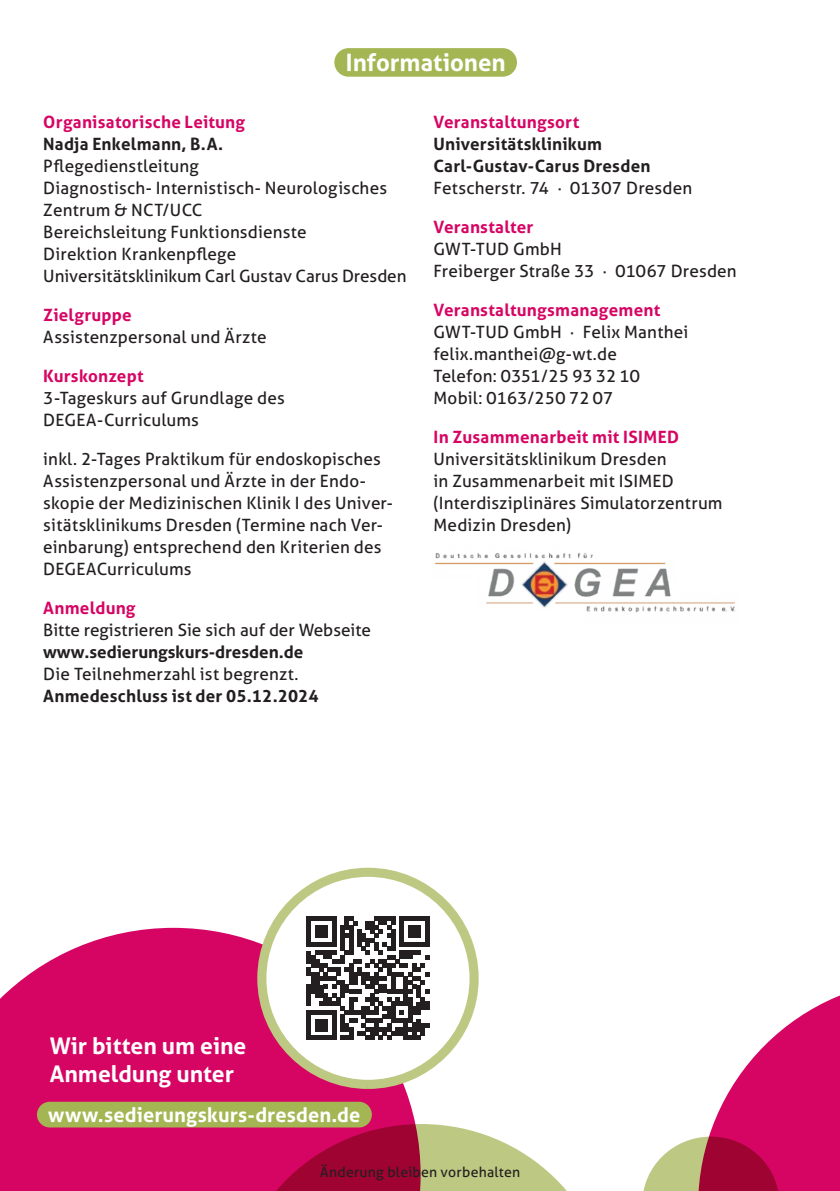
<style>
.page{position:relative;width:840px;height:1191px;background:#fff}
.page>*{position:absolute;margin:0;border:0;box-sizing:border-box;transform-origin:0 0}
.t1{font:700 24px "Aller";color:#fff}
.t2{font:700 22.8px/28px "Aller";color:#fff}
.t3{font:700 20px "Aller";letter-spacing:.01em;color:#fff}
.t4{font:17px/22px "Aller";letter-spacing:.01em;color:#231f20}
.t5{font:700 17px "Aller";letter-spacing:.015em;color:#d60564}
.t6{font:700 17px/22px "Aller";letter-spacing:.015em;color:#231f20}
.t7{font:14px "Aller";letter-spacing:.02em;color:#231f20}
</style>
<div class="page">
<svg style="left:0;top:927px;width:420px;height:264px;fill:#d60564"></svg>
<svg style="left:232px;top:1124px;width:335px;height:67px"></svg>
<div style="left:334px;top:48px;width:182px;height:29px;background:#a4b653;border-radius:14px"></div>
<img style="left:434px;top:553px;width:302px;height:60px">
<div style="left:37px;top:1101px;width:334px;height:26px;background:#a4b653;border-radius:13px"></div>
<svg style="left:257px;top:867px;width:221px;height:222px"></svg>
<div style="left:306px;top:916px;width:5px;height:9px;background:#231f20"></div>
<div style="left:306px;top:925px;width:5px;height:8px;background:#231f20"></div>
<div style="left:306px;top:933px;width:5px;height:13px;background:#231f20"></div>
<div style="left:306px;top:950px;width:5px;height:13px;background:#231f20"></div>
<div style="left:306px;top:967px;width:5px;height:9px;background:#231f20"></div>
<div style="left:306px;top:984px;width:5px;height:22px;background:#231f20"></div>
<div style="left:306px;top:1010px;width:5px;height:30px;background:#231f20"></div>
<svg style="left:311px;top:916px;width:118px;height:124px"></svg>
<svg style="left:643px;top:996px;width:196px;height:195px"></svg>
<h1 class="t1" style="left:345px;top:47px;width:161px">Informationen</h1>
<p class="t5" style="left:43px;top:111px;width:203px">Organisatorische Leitung</p>
<p class="t6" style="left:43px;top:133px;width:181px">Nadja Enkelmann, B.A.</p>
<p class="t4" style="left:43px;top:155px;width:364px">Pflegedienstleitung<br>Diagnostisch- Internistisch- Neurologisches Zentrum &amp; NCT/UCC<br>Bereichsleitung Funktionsdienste<br>Direktion Krankenpflege<br>Universitätsklinikum Carl Gustav Carus Dresden</p>
<p class="t5" style="left:43px;top:304px;width:90px">Zielgruppe</p>
<p class="t4" style="left:43px;top:326px;width:225px">Assistenzpersonal und Ärzte</p>
<p class="t5" style="left:43px;top:365px;width:102px">Kurskonzept</p>
<p class="t4" style="left:43px;top:387px;width:243px">3-Tageskurs auf Grundlage des<br>DEGEA-Curriculums</p>
<p class="t4" style="left:43px;top:448px;width:351px">inkl. 2-Tages Praktikum für endoskopisches Assistenzpersonal und Ärzte in der Endo&shy;skopie der Medizinischen Klinik I des Univer&shy;sitätsklinikums Dresden (Termine nach Ver&shy;einbarung) entsprechend den Kriterien des DEGEACurriculums</p>
<p class="t5" style="left:43px;top:597px;width:94px">Anmeldung</p>
<p class="t4" style="left:43px;top:619px;width:329px">Bitte registrieren Sie sich auf der Webseite</p>
<p class="t6" style="left:43px;top:641px;width:261px">www.sedierungskurs-dresden.de</p>
<p class="t4" style="left:43px;top:663px;width:257px">Die Teilnehmerzahl ist begrenzt.</p>
<p class="t6" style="left:43px;top:685px;width:277px">Anmedeschluss ist der 05.12.2024</p>
<p class="t5" style="left:433px;top:111px;width:147px">Veranstaltungsort</p>
<p class="t6" style="left:433px;top:133px;width:218px">Universitätsklinikum<br>Carl-Gustav-Carus Dresden</p>
<p class="t4" style="left:433px;top:177px;width:260px">Fetscherstr. 74 · 01307 Dresden</p>
<p class="t5" style="left:433px;top:216px;width:101px">Veranstalter</p>
<p class="t4" style="left:433px;top:238px;width:304px">GWT-TUD GmbH<br>Freiberger Straße 33 · 01067 Dresden</p>
<p class="t5" style="left:433px;top:299px;width:228px">Veranstaltungsmanagement</p>
<p class="t4" style="left:433px;top:321px;width:256px">GWT-TUD GmbH · Felix Manthei felix.manthei@g-wt.de<br>Telefon: 0351/25 93 32 10<br>Mobil: 0163/250 72 07</p>
<p class="t5" style="left:433px;top:426px;width:247px">In Zusammenarbeit mit ISIMED</p>
<p class="t4" style="left:433px;top:448px;width:290px">Universitätsklinikum Dresden<br>in Zusammenarbeit mit ISIMED (Interdisziplinäres Simulatorzentrum<br>Medizin Dresden)</p>
<h2 class="t2" style="left:50px;top:1031px;width:198px">Wir bitten um eine<br>Anmeldung unter</h2>
<p class="t3" style="left:48px;top:1102px;width:313px">www.sedierungskurs-dresden.de</p>
<p class="t7" style="left:320px;top:1163px;width:202px">Änderung bleiben vorbehalten</p>
</div>
